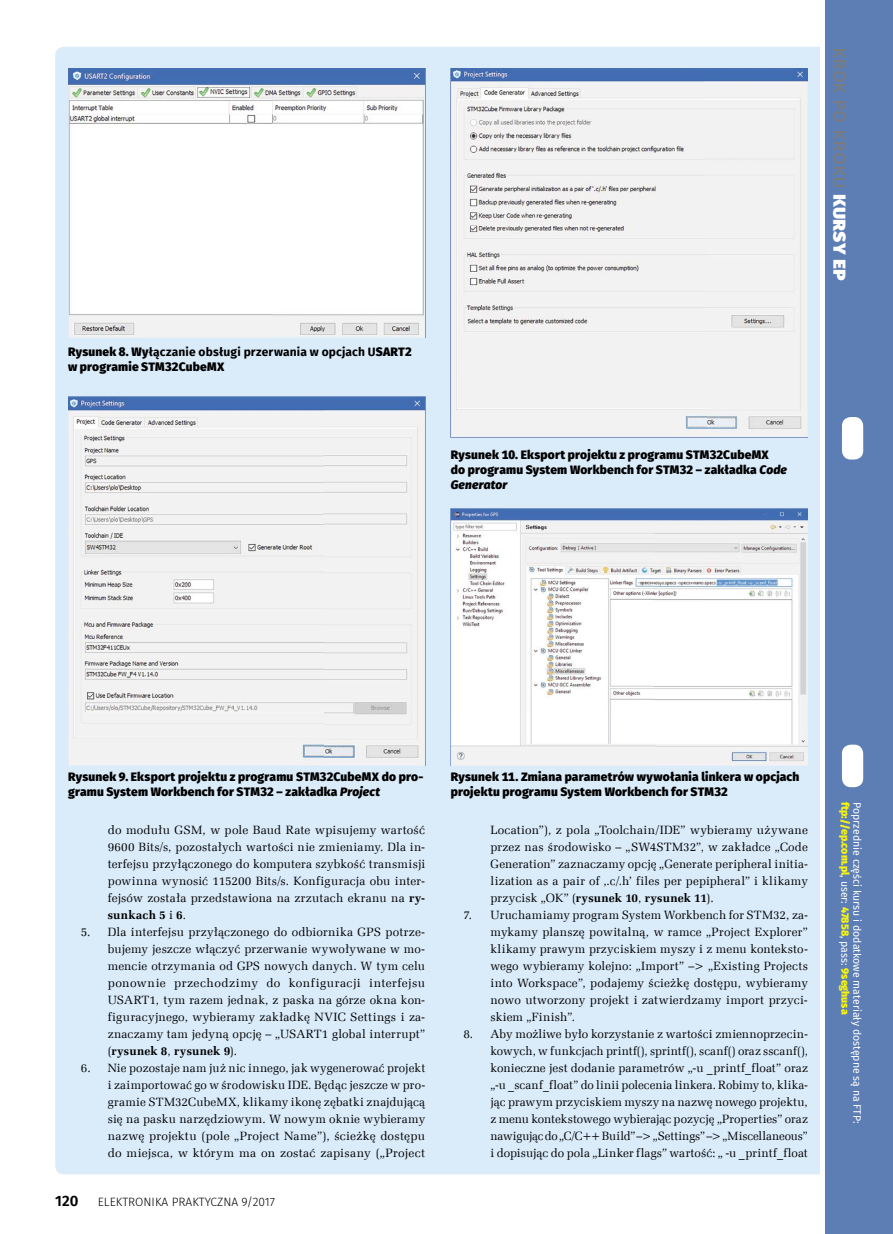
<style>
.page{position:relative;width:893px;height:1234px;background:#fff}
.page>*{position:absolute;margin:0;border:0;box-sizing:border-box;transform-origin:0 0}
.t1{font:21px "Fira Sans";letter-spacing:-.005em;color:#7c7c7c}
.t2{font:600 15px "Fira Sans";color:#000}
.t3{font:12px/17px "Zapf Ellipt EU";letter-spacing:.015em;color:#000;text-align:justify}
.t4{font:800 12px/15px "Fira Sans";letter-spacing:.015em;color:#000}
.t5{font:300 12px "Fira Sans";color:#000}
.t6{font:10.5px "Fira Sans";color:#fff}
.t7{font:800 10.5px "Fira Sans";color:#f7f410}
.s1{font-weight:700}
.s2{font-style:italic}
.s3{font-weight:800;color:#fff}
.s4{font-weight:400;color:#fff}
</style>
<div class="page">
<div style="left:55px;top:47px;width:832px;height:1127px;background:#daebfa;border-radius:9px"></div>
<div style="left:825px;top:0;width:68px;height:1233px;background:#5d7eb4"></div>
<div style="left:842px;top:417px;width:21px;height:42px;background:#fff;border-radius:9px"></div>
<div style="left:842px;top:744px;width:21px;height:43px;background:#fff;border-radius:9px"></div>
<hr style="left:821px;top:0;width:4px;height:1233px;background:#fff">
<img style="left:68px;top:68px;width:357px;height:270px">
<img style="left:68px;top:397px;width:357px;height:368px">
<img style="left:451px;top:68px;width:357px;height:369px">
<img style="left:451px;top:508px;width:357px;height:257px">
<p class="t4" style="left:68px;top:342px;width:345px">Rysunek 8. Wy<span class="s1">łączanie obsługi przerwania w opcjach U</span>SART2 w programie STM32CubeMX</p>
<p class="t4" style="left:451px;top:445px;width:338px">Rysunek 10. Eksport projektu z programu STM32CubeMX<br>do programu System Workbench for STM32 – zakładka <span class="s2">Code<br>Generator</span></p>
<h1 class="t1" style="left:857px;top:47px;width:235px;rotate:90deg">KROK PO KROKU <span class="s3">KURSY EP</span></h1>
<p class="t4" style="left:68px;top:768px;width:357px">Rysunek 9. Eksport projektu z programu STM32CubeMX do pro&shy;gramu System Workbench for STM32 – zakładka <span class="s2">Project</span></p>
<p class="t3" style="left:108px;top:821px;width:319px">do modułu GSM, w pole Baud Rate wpisujemy wartość 9600 Bits/s, pozostałych wartości nie zmieniamy. Dla in&shy;terfejsu przyłączonego do komputera szybkość transmisji powinna wynosić 115200 Bits/s. Konfiguracja obu inter&shy;fejsów została przedstawiona na zrzutach ekranu na <span class="s1">ry&shy;sunkach 5</span> i <span class="s1">6</span>.</p>
<p class="t3" style="left:108px;top:923px;width:319px;text-indent:-27px">5. Dla interfejsu przyłączonego do odbiornika GPS potrze&shy;bujemy jeszcze włączyć przerwanie wywoływane w mo&shy;mencie otrzymania od GPS nowych danych. W tym celu ponownie przechodzimy do konfiguracji interfejsu USART1, tym razem jednak, z paska na górze okna kon&shy;figuracyjnego, wybieramy zakładkę NVIC Settings i za&shy;znaczamy tam jedyną opcję – „USART1 global interrupt” (<span class="s1">rysunek 8</span>, <span class="s1">rysunek 9</span>).</p>
<p class="t3" style="left:108px;top:1059px;width:319px;text-indent:-27px">6. Nie pozostaje nam już nic innego, jak wygenerować projekt i zaimportować go w środowisku IDE. Będąc jeszcze w pro&shy;gramie STM32CubeMX, klikamy ikonę zębatki znajdującą się na pasku narzędziowym. W nowym oknie wybieramy nazwę projektu (pole „Project Name”), ścieżkę dostępu do miejsca, w którym ma on zostać zapisany („Project</p>
<p class="t2" style="left:55px;top:1188px;width:25px">120</p>
<p class="t5" style="left:98px;top:1193px;width:179px">ELEKTRONIKA PRAKTYCZNA 9/2017</p>
<p class="t4" style="left:451px;top:768px;width:350px">Rysunek 11. Zmiana parametrów wywołania linkera w opcjach projektu programu System Workbench for STM32</p>
<p class="t3" style="left:490px;top:821px;width:319px">Location”), z pola „Toolchain/IDE” wybieramy używane przez nas środowisko – „SW4STM32”, w zakładce „Code Generation” zaznaczamy opcję „Generate peripheral initia&shy;lization as a pair of ‚.c/.h’ files per pepipheral” i klikamy przycisk „OK” (<span class="s1">rysunek 10</span>, <span class="s1">rysunek 11</span>).</p>
<p class="t3" style="left:490px;top:906px;width:319px;text-indent:-27px">7. Uruchamiamy program System Workbench for STM32, za&shy;mykamy planszę powitalną, w ramce „Project Explorer” klikamy prawym przyciskiem myszy i z menu konteksto&shy;wego wybieramy kolejno: „Import” –&gt; „Existing Projects into Workspace”, podajemy ścieżkę dostępu, wybieramy nowo utworzony projekt i zatwierdzamy import przyci&shy;skiem „Finish”.</p>
<p class="t3" style="left:490px;top:1025px;width:319px;text-indent:-27px">8. Aby możliwe było korzystanie z wartości zmiennoprzecin&shy;kowych, w funkcjach printf(), sprintf(), scanf() oraz sscanf(), konieczne jest dodanie parametrów „-u _printf_float” oraz „-u _scanf_float” do linii polecenia linkera. Robimy to, klika&shy;jąc prawym przyciskiem myszy na nazwę nowego projektu, z menu kontekstowego wybierając pozycję „Properties” oraz nawigując do „C/C++ Build” –&gt; „Settings” –&gt; „Miscellaneous” i dopisując do pola „Linker flags” wartość: „ -u _printf_float</p>
<p class="t7" style="left:854px;top:801px;width:214px;rotate:90deg">ftp://ep.com.pl<span class="s4">, user:</span> 47858<span class="s4">, pass:</span> 9seghusa</p>
<p class="t6" style="left:865px;top:801px;width:323px;rotate:90deg">Poprzednie części kursu i dodatkowe materiały dostępne są na FTP:</p>
</div>
